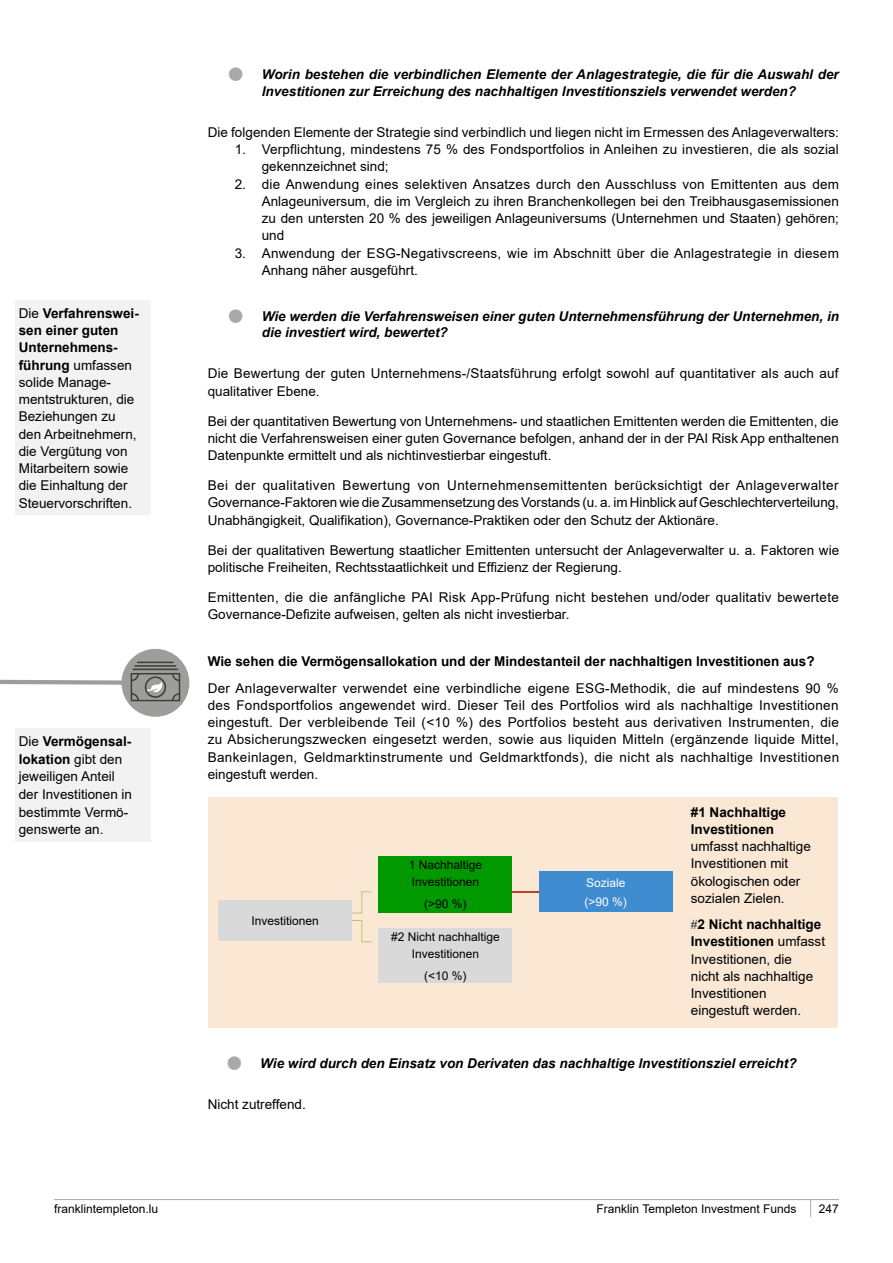
<style>
.page{position:relative;width:893px;height:1263px;background:#fff}
.page>*{position:absolute;margin:0;border:0;box-sizing:border-box;transform-origin:0 0}
.t1{font:13.5px/17.2px "Arial";color:#000}
.t2{font:italic 700 13.5px/16.2px "Arial";color:#000}
.t3{font:13.5px/17.2px "Arial";letter-spacing:.02em;color:#000}
.t4{font:700 13.5px/17.2px "Arial";color:#000}
.t5{font:12px/17.2px "Arial";color:#000}
.t6{font:12px/18.6px "Arial";color:#fff}
.s1{font-weight:700}
.s2{color:#a7a9ac}
</style>
<div class="page">
<hr style="left:54px;top:1199px;width:785px;height:1px;background:#a7a9ac">
<svg style="left:810px;top:1200px;width:1px;height:17px"></svg>
<div style="left:208px;top:797px;width:629px;height:231px;background:#fae8d5"></div>
<svg style="left:352px;top:920px;width:20px;height:22px"></svg>
<svg style="left:352px;top:891px;width:20px;height:23px"></svg>
<div style="left:218px;top:900px;width:134px;height:41px;background:#d9d9d9"></div>
<div style="left:379px;top:856px;width:133px;height:56px;background:#090"></div>
<svg style="left:512px;top:891px;width:27px;height:1px"></svg>
<div style="left:539px;top:871px;width:134px;height:41px;background:#408cd1"></div>
<div style="left:379px;top:929px;width:133px;height:54px;background:#d9d9d9"></div>
<div style="left:16px;top:301px;width:135px;height:214px;background:#f2f2f2"></div>
<svg style="left:121px;top:649px;width:68px;height:68px;background:#9b9b9a"></svg>
<svg style="left:0;top:673px;width:180px;height:28px"></svg>
<hr style="left:132px;top:669px;width:46px;height:1px;background:#3c3c3b">
<hr style="left:134px;top:665px;width:42px;height:2px;background:#3c3c3b">
<hr style="left:137px;top:662px;width:37px;height:1px;background:#3c3c3b">
<div style="left:16px;top:728px;width:135px;height:114px;background:#f2f2f2"></div>
<p class="t1" style="left:19px;top:304px;width:122px">Die <span class="s1">Verfahrenswei&shy;sen einer guten<br>Unternehmens&shy;führung</span> umfassen solide Manage&shy;mentstrukturen, die<br>Beziehungen zu den Arbeitnehmern, die Vergütung von<br>Mitarbeitern sowie die Einhaltung der<br>Steuervorschriften.</p>
<p class="t1" style="left:19px;top:732px;width:115px;line-height:17.7px">Die <span class="s1">Vermögensal&shy;lokation</span> gibt den jeweiligen Anteil der Investitionen in bestimmte Vermö&shy;genswerte an.</p>
<p class="t2" style="left:262px;top:67px;width:579px;text-indent:-35px"><span class="s2">•</span> Worin bestehen die verbindlichen Elemente der Anlagestrategie, die für die Auswahl der lnvestitionen zur Erreichung des nachhaltigen lnvestitionsziels verwendet werden?</p>
<p class="t1" style="left:208px;top:123px;width:633px">Die folgenden Elemente der Strategie sind verbindlich und liegen nicht im Ermessen des Anlageverwalters:</p>
<p class="t1" style="left:262px;top:141px;width:579px;text-indent:-27px">1. Verpflichtung, mindestens 75 % des Fondsportfolios in Anleihen zu investieren, die als sozial gekennzeichnet sind;</p>
<p class="t1" style="left:262px;top:175px;width:579px;text-align:justify;text-indent:-27px">2. die Anwendung eines selektiven Ansatzes durch den Ausschluss von Emittenten aus dem Anlageuniversum, die im Vergleich zu ihren Branchenkollegen bei den Treibhausgasemissionen zu den untersten 20 % des jeweiligen Anlageuniversums (Unternehmen und Staaten) gehören; und</p>
<p class="t3" style="left:262px;top:244px;width:579px;text-indent:-27px">3. Anwendung der ESG-Negativscreens, wie im Abschnitt über die Anlagestrategie in diesem<br>Anhang näher ausgeführt.</p>
<p class="t2" style="left:262px;top:308px;width:579px;text-indent:-35px"><span class="s2">•</span> Wie werden die Verfahrensweisen einer guten Unternehmensführung der Unternehmen, in die investiert wird, bewertet?</p>
<p class="t1" style="left:208px;top:365px;width:632px">Die Bewertung der guten Unternehmens-/Staatsführung erfolgt sowohl auf quantitativer als auch auf qualitativer Ebene.</p>
<p class="t1" style="left:208px;top:412px;width:633px;text-align:justify">Bei der quantitativen Bewertung von Unternehmens- und staatlichen Emittenten werden die Emittenten, die nicht die Verfahrensweisen einer guten Governance befolgen, anhand der in der PAI Risk App enthaltenen Datenpunkte ermittelt und als nichtinvestierbar eingestuft.</p>
<p class="t1" style="left:208px;top:477px;width:633px;text-align:justify">Bei der qualitativen Bewertung von Unternehmensemittenten berücksichtigt der Anlageverwalter Governance-Faktoren wie die Zusammensetzung des Vorstands (u. a. im Hinblick auf Geschlechterverteilung, Unabhängigkeit, Qualifikation), Governance-Praktiken oder den Schutz der Aktionäre.</p>
<p class="t1" style="left:208px;top:541px;width:633px">Bei der qualitativen Bewertung staatlicher Emittenten untersucht der Anlageverwalter u. a. Faktoren wie politische Freiheiten, Rechtsstaatlichkeit und Effizienz der Regierung.</p>
<p class="t3" style="left:208px;top:588px;width:633px">Emittenten, die die anfängliche PAI Risk App-Prüfung nicht bestehen und/oder qualitativ bewertete<br>Governance-Defizite aufweisen, gelten als nicht investierbar.</p>
<p class="t4" style="left:208px;top:653px;width:608px">Wie sehen die Vermögensallokation und der Mindestanteil der nachhaltigen lnvestitionen aus?</p>
<p class="t1" style="left:208px;top:679px;width:633px;text-align:justify">Der Anlageverwalter verwendet eine verbindliche eigene ESG-Methodik, die auf mindestens 90 % des Fondsportfolios angewendet wird. Dieser Teil des Portfolios wird als nachhaltige Investitionen eingestuft. Der verbleibende Teil (&lt;10 %) des Portfolios besteht aus derivativen Instrumenten, die zu Absicherungszwecken eingesetzt werden, sowie aus liquiden Mitteln (ergänzende liquide Mittel, Bankeinlagen, Geldmarktinstrumente und Geldmarktfonds), die nicht als nachhaltige Investitionen eingestuft werden.</p>
<p class="t5" style="left:251px;top:912px;width:69px">Investitionen</p>
<p class="t5" style="left:409px;top:856px;width:75px">1 Nachhaltige<br>Investitionen</p>
<p class="t5" style="left:424px;top:895px;width:44px">(&gt;90 %)</p>
<p class="t5" style="left:391px;top:928px;width:110px;text-align:center">#2 Nicht nachhaltige<br>Investitionen</p>
<p class="t5" style="left:424px;top:967px;width:44px">(&lt;10 %)</p>
<p class="t6" style="left:585px;top:873px;width:44px">Soziale (&gt;90 %)</p>
<p class="t4" style="left:691px;top:803px;width:97px">#1 Nachhaltige<br>Investitionen</p>
<p class="t1" style="left:691px;top:838px;width:122px">umfasst nachhaltige<br>Investitionen mit ökologischen oder sozialen Zielen.</p>
<p class="t1" style="left:691px;top:916px;width:136px;text-indent:7px"><span class="s1">2 Nicht nachhaltige<br>Investitionen</span> umfasst<br>Investitionen, die<br>nicht als nachhaltige<br>Investitionen eingestuft werden.</p>
<p class="t2" style="left:226px;top:1056px;width:572px"><span class="s2">•</span> Wie wird durch den Einsatz von Derivaten das nachhaltige lnvestitionsziel erreicht?</p>
<p class="t1" style="left:208px;top:1095px;width:100px">Nicht zutreffend.</p>
<p class="t5" style="left:54px;top:1200px;width:106px">franklintempleton.lu</p>
<p class="t5" style="left:597px;top:1200px;width:201px">Franklin Templeton Investment Funds</p>
<p class="t5" style="left:819px;top:1200px;width:22px">247</p>
</div>
